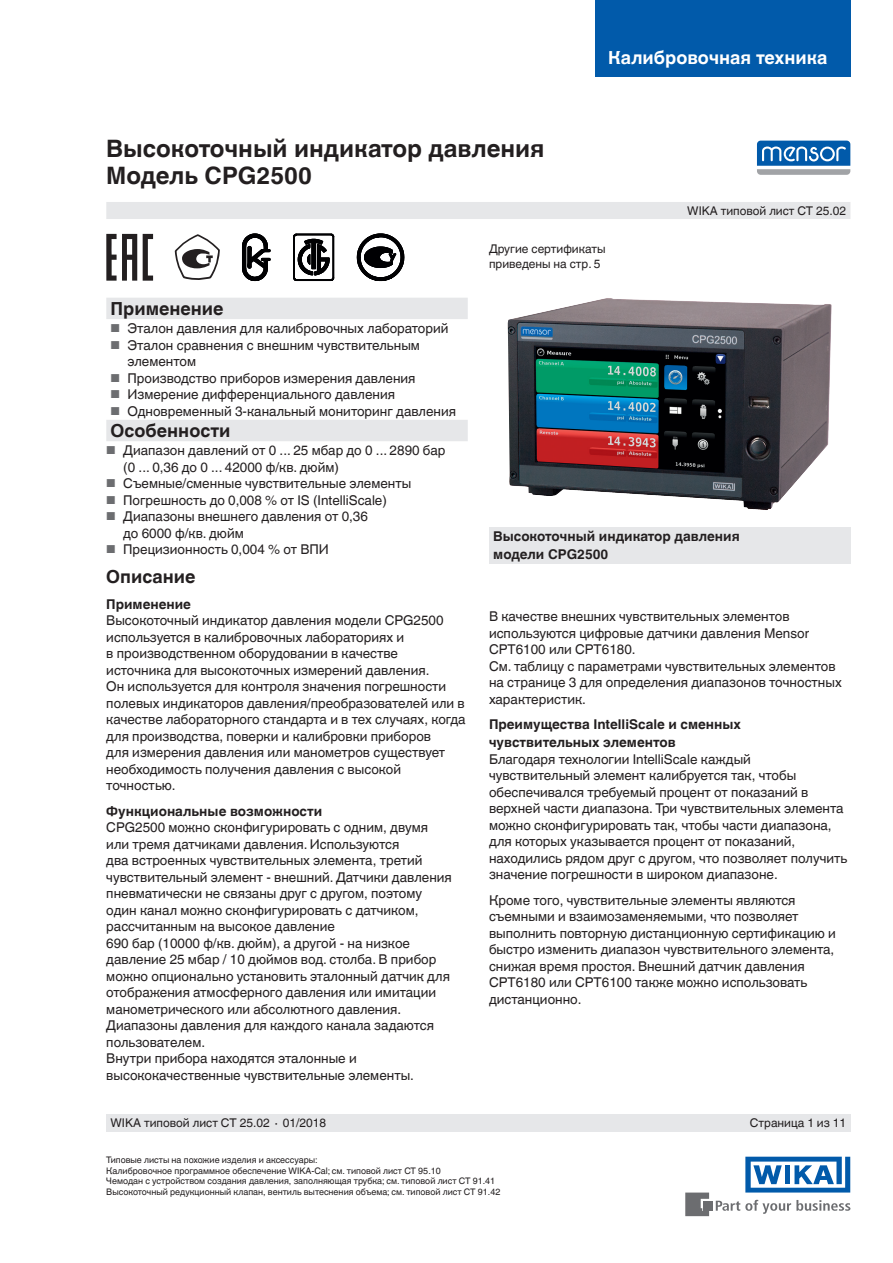
<style>
.page{position:relative;width:893px;height:1263px;background:#fff}
.page>*{position:absolute;margin:0;border:0;box-sizing:border-box;transform-origin:0 0}
.t1{font:700 24px/27px "Helvetica World";color:#231f20}
.t2{font:700 18px "Helvetica World";color:#231f20}
.t3{font:700 18px "Helvetica World";color:#fff}
.t4{font:13.5px/16.5px "Helvetica World";color:#231f20}
.t5{font:700 13.5px/18px "Helvetica World";color:#231f20}
.t6{font:12px/15px "Helvetica World";color:#231f20}
.t7{font:9px/10.5px "Helvetica World";color:#231f20}
.s1{font-size:11.55px;color:#6c6d70}
</style>
<div class="page">
<svg style="left:716px;top:1200px;width:134px;height:14px"></svg>
<div style="left:703px;top:1201px;width:9px;height:9px;background:#6c6d70"></div>
<svg style="left:685px;top:1192px;width:24px;height:24px"></svg>
<svg style="left:745px;top:1157px;width:105px;height:35px"></svg>
<div style="left:595px;top:0;width:255px;height:77px;background:#015aaa"></div>
<div style="left:106px;top:202px;width:744px;height:17px;background:#e6e7e9"></div>
<div style="left:106px;top:1114px;width:744px;height:17px;background:#e6e7e9"></div>
<svg style="left:143px;top:234px;width:10px;height:47px"></svg>
<svg style="left:106px;top:234px;width:31px;height:47px"></svg>
<svg style="left:175px;top:234px;width:45px;height:46px"></svg>
<svg style="left:242px;top:234px;width:28px;height:47px"></svg>
<svg style="left:293px;top:234px;width:41px;height:47px"></svg>
<svg style="left:357px;top:234px;width:47px;height:47px"></svg>
<svg style="left:757px;top:141px;width:93px;height:34px"></svg>
<div style="left:489px;top:527px;width:361px;height:36px;background:#e6e7e9"></div>
<img style="left:507px;top:298px;width:325px;height:212px">
<svg style="left:106px;top:298px;width:362px;height:143px"></svg>
<h1 class="t1" style="left:106px;top:135px;width:440px">Высокоточный индикатор давления<br>Модель CPG2500</h1>
<h2 class="t3" style="left:608px;top:47px;width:221px">Калибровочная техника</h2>
<p class="t6" style="left:687px;top:203px;width:160px">WIKA типовой лист CT 25.02</p>
<h2 class="t2" style="left:111px;top:298px;width:114px">Применение</h2>
<p class="t4" style="left:111px;top:320px;width:339px"><span class="s1">■</span> Эталон давления для калибровочных лабораторий</p>
<p class="t4" style="left:128px;top:337px;width:294px;text-indent:-17px"><span class="s1">■</span> Эталон сравнения с внешним чувствительным элементом</p>
<p class="t4" style="left:111px;top:370px;width:306px"><span class="s1">■</span> Производство приборов измерения давления</p>
<p class="t4" style="left:111px;top:386px;width:286px"><span class="s1">■</span> Измерение дифференциального давления</p>
<p class="t4" style="left:111px;top:403px;width:347px"><span class="s1">■</span> Одновременный 3-канальный мониторинг давления</p>
<h2 class="t2" style="left:111px;top:420px;width:122px">Особенности</h2>
<p class="t4" style="left:123px;top:442px;width:324px;text-indent:-17px"><span class="s1">■</span> Диапазон давлений от 0 ... 25 мбар до 0 ... 2890 бар (0 ... 0,36 до 0 ... 42000 ф/кв. дюйм)</p>
<p class="t4" style="left:106px;top:475px;width:307px"><span class="s1">■</span> Съемные/сменные чувствительные элементы</p>
<p class="t4" style="left:106px;top:492px;width:282px"><span class="s1">■</span> Погрешность до 0,008 % от IS (IntelliScale)</p>
<p class="t4" style="left:123px;top:508px;width:246px;text-indent:-17px"><span class="s1">■</span> Диапазоны внешнего давления от 0,36 до 6000 ф/кв. дюйм</p>
<p class="t4" style="left:106px;top:541px;width:224px"><span class="s1">■</span> Прецизионность 0,004 % от ВПИ</p>
<h2 class="t2" style="left:106px;top:566px;width:91px">Описание</h2>
<p class="t5" style="left:106px;top:595px;width:86px">Применение</p>
<p class="t4" style="left:106px;top:612px;width:361px">Высокоточный индикатор давления модели CPG2500 используется в калибровочных лабораториях и<br>в производственном оборудовании в качестве источника для высокоточных измерений давления.<br>Он используется для контроля значения погрешности полевых индикаторов давления/преобразователей или в качестве лабораторного стандарта и в тех случаях, когда для производства, поверки и калибровки приборов<br>для измерения давления или манометров существует необходимость получения давления с высокой точностью.</p>
<p class="t5" style="left:106px;top:802px;width:217px">Функциональные возможности</p>
<p class="t4" style="left:106px;top:819px;width:347px">CPG2500 можно сконфигурировать с одним, двумя или тремя датчиками давления. Используются<br>два встроенных чувствительных элемента, третий чувствительный элемент - внешний. Датчики давления пневматически не связаны друг с другом, поэтому один канал можно сконфигурировать с датчиком, рассчитанным на высокое давление<br>690 бар (10000 ф/кв. дюйм), а другой - на низкое давление 25 мбар / 10 дюймов вод. столба. В прибор можно опционально установить эталонный датчик для отображения атмосферного давления или имитации манометрического или абсолютного давления.<br>Диапазоны давления для каждого канала задаются пользователем.<br>Внутри прибора находятся эталонные и высококачественные чувствительные элементы.</p>
<p class="t6" style="left:489px;top:241px;width:118px">Другие сертификаты приведены на стр. 5</p>
<p class="t5" style="left:493px;top:528px;width:248px">Высокоточный индикатор давления модели CPG2500</p>
<p class="t4" style="left:489px;top:608px;width:354px">В качестве внешних чувствительных элементов используются цифровые датчики давления Mensor CPT6100 или CPT6180.<br>См. таблицу с параметрами чувствительных элементов на странице 3 для определения диапазонов точностных характеристик.</p>
<p class="t5" style="left:489px;top:715px;width:254px">Преимущества IntelliScale и сменных чувствительных элементов</p>
<p class="t4" style="left:489px;top:751px;width:360px">Благодаря технологии IntelliScale каждый чувствительный элемент калибруется так, чтобы обеспечивался требуемый процент от показаний в верхней части диапазона. Три чувствительных элемента можно сконфигурировать так, чтобы части диапазона, для которых указывается процент от показаний, находились рядом друг с другом, что позволяет получить значение погрешности в широком диапазоне.</p>
<p class="t4" style="left:489px;top:892px;width:348px">Кроме того, чувствительные элементы являются съемными и взаимозаменяемыми, что позволяет выполнить повторную дистанционную сертификацию и быстро изменить диапазон чувствительного элемента, снижая время простоя. Внешний датчик давления CPT6180 или CPT6100 также можно использовать дистанционно.</p>
<p class="t6" style="left:111px;top:1115px;width:217px">WIKA типовой лист CT 25.02 ∙ 01/2018</p>
<p class="t6" style="left:750px;top:1115px;width:98px">Страница 1 из 11</p>
<p class="t7" style="left:106px;top:1155px;width:396px">Типовые листы на похожие изделия и аксессуары:<br>Калибровочное программное обеспечение WIKA-Cal; см. типовой лист CT 95.10<br>Чемодан с устройством создания давления, заполняющая трубка; см. типовой лист CT 91.41<br>Высокоточный редукционный клапан, вентиль вытеснения объема; см. типовой лист CT 91.42</p>
</div>
